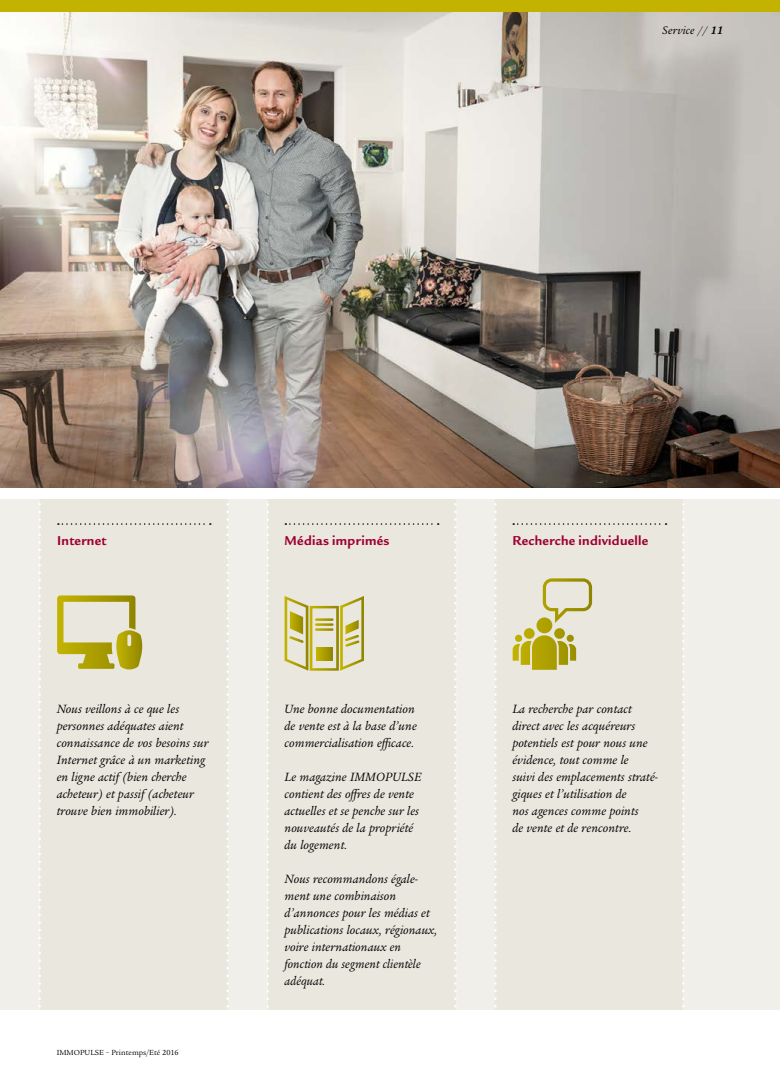
<style>
.page{position:relative;width:780px;height:1078px;background:#fff}
.page>*{position:absolute;margin:0;border:0;box-sizing:border-box;transform-origin:0 0}
.t1{font:700 14px "Legacy Sans ITC Pro";letter-spacing:.02em;color:#9e0030}
.t2{font:italic 13px/17px "Legacy Serif ITC Pro";letter-spacing:.005em;color:#000}
.t3{font:italic 12px "Legacy Serif ITC Pro";letter-spacing:.01em;color:#000}
.t4{font:8px "Legacy Serif ITC Pro";color:#000}
.s1{font-weight:700}
</style>
<div class="page">
<div style="left:0;top:499px;width:780px;height:510px;background:#f0efe9"></div>
<div style="left:40px;top:499px;width:187px;height:510px;background:#edebe3"></div>
<div style="left:267px;top:499px;width:188px;height:510px;background:#edebe3"></div>
<div style="left:495px;top:499px;width:188px;height:510px;background:#edebe3"></div>
<svg style="left:284px;top:596px;width:80px;height:74px"></svg>
<svg style="left:58px;top:523px;width:153px;height:1px"></svg>
<svg style="left:285px;top:523px;width:153px;height:1px"></svg>
<svg style="left:513px;top:523px;width:153px;height:1px"></svg>
<svg style="left:512px;top:578px;width:80px;height:91px"></svg>
<svg style="left:266px;top:503px;width:3px;height:507px"></svg>
<svg style="left:494px;top:503px;width:2px;height:507px"></svg>
<svg style="left:38px;top:503px;width:3px;height:507px"></svg>
<svg style="left:226px;top:499px;width:3px;height:511px"></svg>
<svg style="left:454px;top:499px;width:2px;height:511px"></svg>
<svg style="left:682px;top:503px;width:2px;height:507px"></svg>
<img style="left:0;top:11px;width:780px;height:477px">
<div style="left:0;top:0;width:780px;height:11px;background:#c3b300"></div>
<svg style="left:57px;top:595px;width:85px;height:74px"></svg>
<p class="t3" style="left:662px;top:23px;width:63px">Service // <span class="s1">11</span></p>
<p class="t1" style="left:57px;top:532px;width:51px">Internet</p>
<p class="t1" style="left:284px;top:532px;width:106px">Médias imprimés</p>
<p class="t1" style="left:512px;top:532px;width:137px">Recherche individuelle</p>
<p class="t2" style="left:57px;top:699px;width:153px">Nous veillons à ce que les personnes adéquates aient connaissance de vos besoins sur<br>Internet grâce à un marketing en ligne actif (bien cherche acheteur) et passif (acheteur trouve bien immobilier).</p>
<p class="t2" style="left:284px;top:699px;width:134px">Une bonne documentation de vente est à la base d’une commercialisation efficace.</p>
<p class="t2" style="left:284px;top:767px;width:139px">Le magazine IMMOPULSE contient des offres de vente actuelles et se penche sur les nouveautés de la propriété du logement.</p>
<p class="t2" style="left:284px;top:869px;width:154px">Nous recommandons égale&shy;ment une combinaison d’annonces pour les médias et publications locaux, régionaux, voire internationaux en fonction du segment clientèle adéquat.</p>
<p class="t4" style="left:57px;top:1047px;width:123px">IMMOPULSE – Printemps/Eté 2016</p>
<p class="t2" style="left:512px;top:699px;width:147px">La recherche par contact direct avec les acquéreurs potentiels est pour nous une évidence, tout comme le<br>suivi des emplacements straté&shy;giques et l’utilisation de<br>nos agences comme points<br>de vente et de rencontre.</p>
</div>
